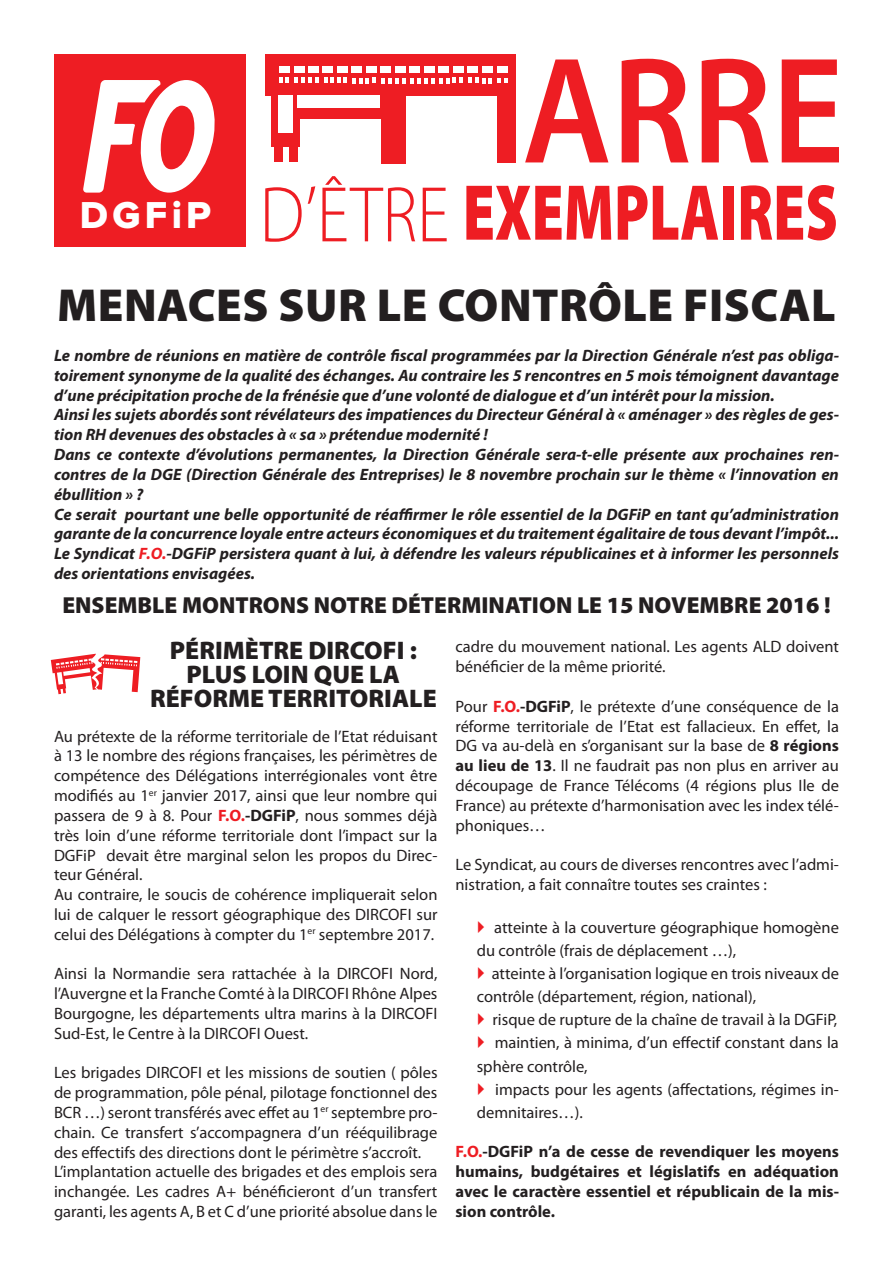
<style>
.page{position:relative;width:893px;height:1263px;background:#fff}
.page>*{position:absolute;margin:0;border:0;box-sizing:border-box;transform-origin:0 0}
.t1{font:900 46.5px "Myriad Pro";letter-spacing:.01em;color:#231f20}
.t2{font:38.85px "Proxima Nova Extrabld";letter-spacing:.11em;color:#fff}
.t3{font:900 25.5px/24px "Myriad Pro";color:#231f20;text-align:center}
.t4{font:900 23.25px "Myriad Pro";color:#231f20}
.t5{font:16.5px/19.8px "Myriad Pro";color:#231f20;text-align:justify}
.t6{font:italic 700 16.5px/19.8px "Myriad Pro";color:#231f20}
.t7{font:700 16.5px/19.8px "Myriad Pro";color:#231f20;text-align:justify}
.s1{color:#ee1d23}
.s2{font-weight:700;color:#ee1d23}
.s3{font-weight:700}
</style>
<div class="page">
<div style="left:293px;top:95px;width:100px;height:24px;background:#ee1d23"></div>
<div style="left:265px;top:54px;width:251px;height:41px;background:#ee1d23"></div>
<div style="left:271px;top:90px;width:29px;height:57px;background:#ee1d23"></div>
<svg style="left:525px;top:59px;width:83px;height:103px"></svg>
<svg style="left:622px;top:59px;width:67px;height:103px"></svg>
<svg style="left:702px;top:59px;width:67px;height:103px"></svg>
<svg style="left:782px;top:59px;width:57px;height:103px"></svg>
<svg style="left:265px;top:187px;width:37px;height:55px"></svg>
<svg style="left:308px;top:186px;width:7px;height:18px"></svg>
<svg style="left:322px;top:176px;width:93px;height:65px"></svg>
<svg style="left:423px;top:188px;width:24px;height:53px"></svg>
<svg style="left:466px;top:186px;width:145px;height:54px"></svg>
<svg style="left:618px;top:185px;width:100px;height:55px"></svg>
<div style="left:723px;top:186px;width:11px;height:54px;background:#ee1d23"></div>
<svg style="left:741px;top:185px;width:95px;height:55px"></svg>
<div style="left:279px;top:67px;width:11px;height:6px;background:#fff"></div>
<div style="left:294px;top:67px;width:10px;height:6px;background:#fff"></div>
<div style="left:308px;top:67px;width:11px;height:6px;background:#fff"></div>
<div style="left:322px;top:67px;width:11px;height:6px;background:#fff"></div>
<div style="left:337px;top:67px;width:11px;height:6px;background:#fff"></div>
<div style="left:352px;top:67px;width:10px;height:6px;background:#fff"></div>
<div style="left:366px;top:67px;width:11px;height:6px;background:#fff"></div>
<div style="left:381px;top:67px;width:10px;height:6px;background:#fff"></div>
<div style="left:395px;top:67px;width:11px;height:6px;background:#fff"></div>
<div style="left:409px;top:67px;width:11px;height:6px;background:#fff"></div>
<div style="left:424px;top:67px;width:11px;height:6px;background:#fff"></div>
<div style="left:438px;top:67px;width:11px;height:6px;background:#fff"></div>
<div style="left:453px;top:67px;width:11px;height:6px;background:#fff"></div>
<div style="left:468px;top:67px;width:10px;height:6px;background:#fff"></div>
<div style="left:482px;top:67px;width:11px;height:6px;background:#fff"></div>
<div style="left:497px;top:67px;width:11px;height:6px;background:#fff"></div>
<svg style="left:279px;top:78px;width:126px;height:5px"></svg>
<svg style="left:411px;top:78px;width:23px;height:5px"></svg>
<svg style="left:440px;top:78px;width:67px;height:5px"></svg>
<div style="left:381px;top:87px;width:24px;height:76px;background:#ee1d23"></div>
<div style="left:497px;top:83px;width:19px;height:79px;background:#ee1d23"></div>
<div style="left:278px;top:95px;width:15px;height:38px;background:#fff"></div>
<div style="left:298px;top:95px;width:82px;height:13px;background:#fff"></div>
<div style="left:274px;top:143px;width:8px;height:19px;background:#ee1d23"></div>
<div style="left:289px;top:142px;width:8px;height:20px;background:#ee1d23"></div>
<div style="left:54px;top:54px;width:192px;height:192px;background:#ee1d23"></div>
<svg style="left:83px;top:80px;width:132px;height:113px"></svg>
<svg style="left:51px;top:654px;width:89px;height:40px"></svg>
<p class="t2" style="left:80px;top:197px;width:133px">DGFiP</p>
<p class="t1" style="left:57px;top:279px;width:780px">MENACES SUR LE CONTRÔLE FISCAL</p>
<p class="t6" style="left:54px;top:345px;width:786px;text-align:justify">Le nombre de réunions en matière de contrôle fiscal programmées par la Direction Générale n’est pas obliga&shy;toirement synonyme de la qualité des échanges. Au contraire les 5 rencontres en 5 mois témoignent davantage d’une précipitation proche de la frénésie que d’une volonté de dialogue et d’un intérêt pour la mission.</p>
<p class="t6" style="left:54px;top:404px;width:786px">Ainsi les sujets abordés sont révélateurs des impatiences du Directeur Général à « aménager » des règles de ges&shy;tion RH devenues des obstacles à « sa » prétendue modernité !</p>
<p class="t6" style="left:54px;top:444px;width:786px;text-align:justify">Dans ce contexte d’évolutions permanentes, la Direction Générale sera-t-elle présente aux prochaines ren&shy;contres de la DGE (Direction Générale des Entreprises) le 8 novembre prochain sur le thème « l’innovation en ébullition » ?</p>
<p class="t6" style="left:54px;top:503px;width:787px">Ce serait pourtant une belle opportunité de réaffirmer le rôle essentiel de la DGFiP en tant qu’administration garante de la concurrence loyale entre acteurs économiques et du traitement égalitaire de tous devant l’impôt...</p>
<p class="t6" style="left:54px;top:543px;width:786px">Le Syndicat <span class="s1">F.O.</span>-DGFiP persistera quant à lui, à défendre les valeurs républicaines et à informer les personnels des orientations envisagées.</p>
<p class="t4" style="left:62px;top:592px;width:770px">ENSEMBLE MONTRONS NOTRE DÉTERMINATION LE 15 NOVEMBRE 2016 !</p>
<p class="t3" style="left:170px;top:639px;width:248px">PÉRIMÈTRE DIRCOFI :<br>PLUS LOIN QUE LA</p>
<p class="t3" style="left:150px;top:687px;width:288px">RÉFORME TERRITORIALE</p>
<p class="t5" style="left:54px;top:726px;width:385px">Au prétexte de la réforme territoriale de l’Etat réduisant à 13 le nombre des régions françaises, les périmètres de compétence des Délégations interrégionales vont être modifiés au 1<sup>er</sup> janvier 2017, ainsi que leur nombre qui passera de 9 à 8. Pour <span class="s2">F.O.</span><span class="s3">-DGFiP</span>, nous sommes déjà très loin d’une réforme territoriale dont l’impact sur la DGFiP devait être marginal selon les propos du Direc&shy;teur Général.</p>
<p class="t5" style="left:54px;top:884px;width:385px">Au contraire, le soucis de cohérence impliquerait selon lui de calquer le ressort géographique des DIRCOFI sur celui des Délégations à compter du 1<sup>er</sup> septembre 2017.</p>
<p class="t5" style="left:54px;top:963px;width:385px">Ainsi la Normandie sera rattachée à la DIRCOFI Nord, l’Auvergne et la Franche Comté à la DIRCOFI Rhône Alpes Bourgogne, les départements ultra marins à la DIRCOFI Sud-Est, le Centre à la DIRCOFI Ouest.</p>
<p class="t5" style="left:54px;top:1062px;width:385px">Les brigades DIRCOFI et les missions de soutien ( pôles de programmation, pôle pénal, pilotage fonctionnel des BCR …) seront transférés avec effet au 1<sup>er</sup> septembre pro&shy;chain. Ce transfert s’accompagnera d’un rééquilibrage des effectifs des directions dont le périmètre s’accroît.</p>
<p class="t5" style="left:54px;top:1161px;width:385px">L’implantation actuelle des brigades et des emplois sera inchangée. Les cadres A+ bénéficieront d’un transfert garanti, les agents A, B et C d’une priorité absolue dans le</p>
<p class="t5" style="left:455px;top:637px;width:385px">cadre du mouvement national. Les agents ALD doivent bénéficier de la même priorité.</p>
<p class="t5" style="left:455px;top:696px;width:385px">Pour <span class="s2">F.O.</span><span class="s3">-DGFiP</span>, le prétexte d’une conséquence de la réforme territoriale de l’Etat est fallacieux. En effet, la DG va au-delà en s’organisant sur la base de <span class="s3">8 régions au lieu de 13</span>. Il ne faudrait pas non plus en arriver au découpage de France Télécoms (4 régions plus Ile de France) au prétexte d’harmonisation avec les index télé&shy;phoniques…</p>
<p class="t5" style="left:455px;top:854px;width:385px">Le Syndicat, au cours de diverses rencontres avec l’admi&shy;nistration, a fait connaître toutes ses craintes :</p>
<p class="t5" style="left:477px;top:915px;width:364px;line-height:23.1px;text-indent:18px">atteinte à la couverture géographique homogène du contrôle (frais de déplacement …),</p>
<p class="t5" style="left:477px;top:962px;width:364px;line-height:23.1px;text-indent:15px">atteinte à l’organisation logique en trois niveaux de contrôle (département, région, national),</p>
<p class="t5" style="left:492px;top:1010px;width:346px">risque de rupture de la chaîne de travail à la DGFiP,</p>
<p class="t5" style="left:477px;top:1031px;width:364px;line-height:23.1px;text-indent:18px">maintien, à minima, d’un effectif constant dans la sphère contrôle,</p>
<p class="t5" style="left:477px;top:1077px;width:364px;line-height:23.1px;text-indent:19px">impacts pour les agents (affectations, régimes in&shy;demnitaires…).</p>
<p class="t7" style="left:455px;top:1141px;width:385px"><span class="s1">F.O.</span>-DGFiP n’a de cesse de revendiquer les moyens humains, budgétaires et législatifs en adéquation avec le caractère essentiel et républicain de la mis&shy;sion contrôle.</p>
</div>
